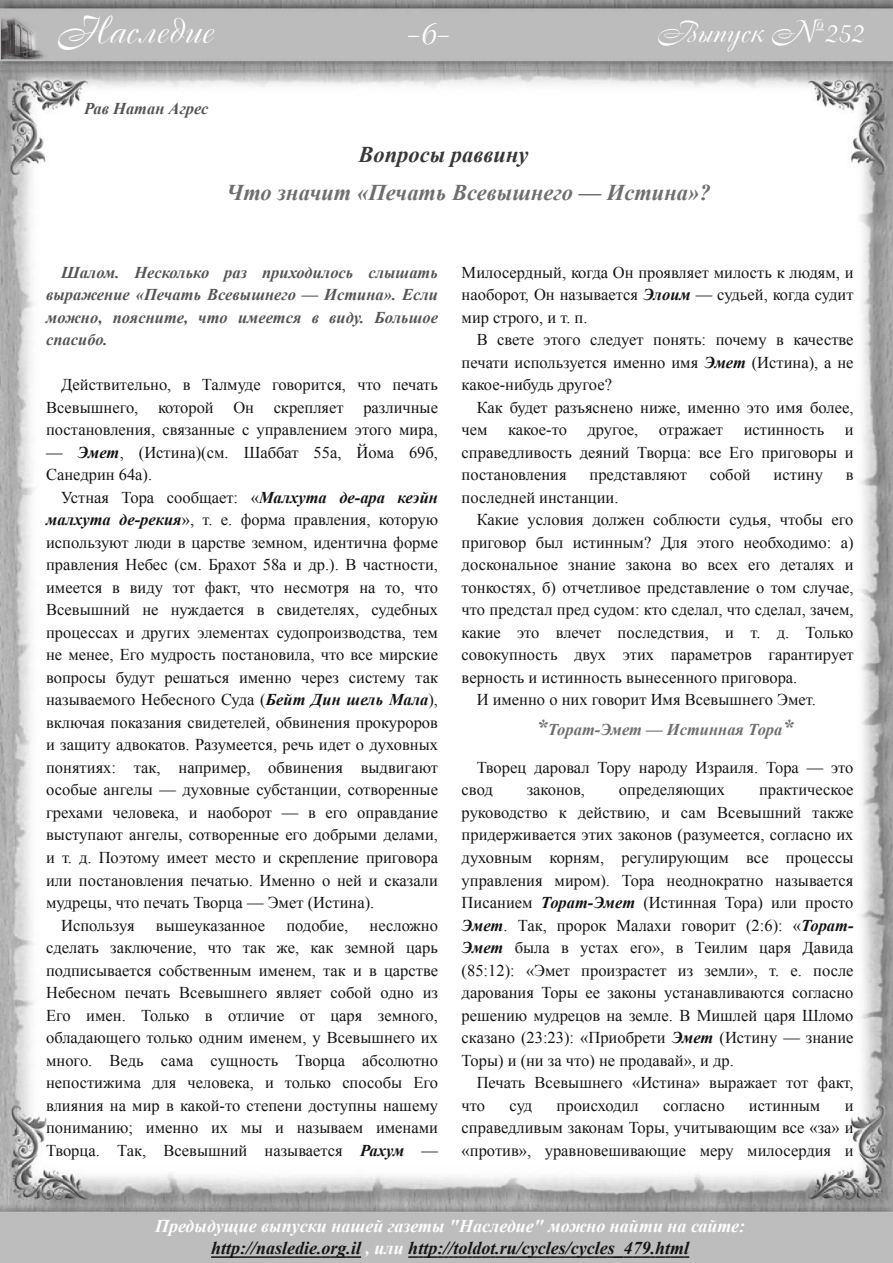
<style>
.page{position:relative;width:893px;height:1263px;background:#fff}
.page>*{position:absolute;margin:0;border:0;box-sizing:border-box;transform-origin:0 0}
.t1{font:37.5px "Cassandra";color:#fff}
.t2{font:30px "Cassandra";color:#fff}
.t3{font:italic 700 22.5px "Times New Roman";color:#6d6e6f}
.t4{font:italic 700 22.5px "Times New Roman";color:#383838}
.t5{font:italic 700 18px/22.5px "Times New Roman";color:#161413;text-align:center}
.t6{font:16.5px/22.5px "Times New Roman";color:#161413;text-align:justify}
.t7{font:italic 700 16.5px/22.5px "Times New Roman";color:#545556;text-align:justify}
.t8{font:italic 700 16.5px "Times New Roman";color:#6d6e6f}
.s1{font-weight:700;font-style:italic}
.s2{font-size:22.5px}
.s3{color:#fff}
</style>
<div class="page">
<img style="left:0;top:0;width:893px;height:1263px">
<img style="left:1px;top:11px;width:55px;height:52px">
<svg style="left:211px;top:1256px;width:150px;height:2px"></svg>
<svg style="left:408px;top:1256px;width:281px;height:2px"></svg>
<h1 class="t1" style="left:57px;top:6px;width:158px">Наследие</h1>
<h1 class="t1" style="left:406px;top:8px;width:44px">-6-</h1>
<h2 class="t2" style="left:657px;top:12px;width:208px">Выпуск №252</h2>
<p class="t7" style="left:84px;top:97px;width:126px">Рав Натан Агрес</p>
<h3 class="t4" style="left:358px;top:142px;width:172px">Вопросы раввину</h3>
<h3 class="t3" style="left:227px;top:180px;width:486px">Что значит «Печать Всевышнего — Истина»?</h3>
<p class="t7" style="left:46px;top:261px;width:393px;text-indent:15px">Шалом. Несколько раз приходилось слышать выражение «Печать Всевышнего — Истина». Если можно, поясните, что имеется в виду. Большое спасибо.</p>
<p class="t6" style="left:46px;top:374px;width:393px;text-indent:15px">Действительно, в Талмуде говорится, что печать Всевышнего, которой Он скрепляет различные постановления, связанные с управлением этого мира,</p>
<p class="t6" style="left:46px;top:441px;width:393px">— <span class="s1">Эмет</span>, (Истина)(см. Шаббат 55а, Йома 69б,<br>Санедрин 64а).</p>
<p class="t6" style="left:61px;top:486px;width:378px">Устная Тора сообщает: «<span class="s1">Малхута де-ара кеэйн</span></p>
<p class="t6" style="left:46px;top:509px;width:393px"><span class="s1">малхута де-рекия</span>», т. е. форма правления, которую</p>
<p class="t6" style="left:46px;top:531px;width:393px">используют люди в царстве земном, идентична форме</p>
<p class="t6" style="left:46px;top:554px;width:393px">правления Небес (см. Брахот 58а и др.). В частности,</p>
<p class="t6" style="left:46px;top:576px;width:393px">имеется в виду тот факт, что несмотря на то, что</p>
<p class="t6" style="left:46px;top:599px;width:393px">Всевышний не нуждается в свидетелях, судебных</p>
<p class="t6" style="left:46px;top:621px;width:393px">процессах и других элементах судопроизводства, тем</p>
<p class="t6" style="left:46px;top:644px;width:393px">не менее, Его мудрость постановила, что все мирские</p>
<p class="t6" style="left:46px;top:666px;width:393px">вопросы будут решаться именно через систему так</p>
<p class="t6" style="left:46px;top:689px;width:393px">называемого Небесного Суда (<span class="s1">Бейт Дин шель Мала</span>),</p>
<p class="t6" style="left:46px;top:711px;width:393px">включая показания свидетелей, обвинения прокуроров</p>
<p class="t6" style="left:46px;top:734px;width:393px">и защиту адвокатов. Разумеется, речь идет о духовных</p>
<p class="t6" style="left:46px;top:756px;width:393px">понятиях: так, например, обвинения выдвигают</p>
<p class="t6" style="left:46px;top:779px;width:393px">особые ангелы — духовные субстанции, сотворенные</p>
<p class="t6" style="left:46px;top:801px;width:393px">грехами человека, и наоборот — в его оправдание</p>
<p class="t6" style="left:46px;top:824px;width:393px">выступают ангелы, сотворенные его добрыми делами,</p>
<p class="t6" style="left:46px;top:846px;width:393px">и т. д. Поэтому имеет место и скрепление приговора</p>
<p class="t6" style="left:46px;top:869px;width:393px">или постановления печатью. Именно о ней и сказали</p>
<p class="t6" style="left:46px;top:891px;width:330px">мудрецы, что печать Творца — Эмет (Истина).</p>
<p class="t6" style="left:61px;top:914px;width:75px">Используя</p>
<p class="t6" style="left:156px;top:914px;width:111px">вышеуказанное</p>
<p class="t6" style="left:286px;top:914px;width:63px">подобие,</p>
<p class="t6" style="left:46px;top:914px;width:393px;text-indent:323px">несложно сделать заключение, что так же, как земной царь подписывается собственным именем, так и в царстве Небесном печать Всевышнего являет собой одно из Его имен. Только в отличие от царя земного, обладающего только одним именем, у Всевышнего их много. Ведь сама сущность Творца абсолютно непостижима для человека, и только способы Его влияния на мир в какой-то степени доступны нашему пониманию; именно их мы и называем именами Творца. Так, Всевышний называется <span class="s1">Рахум</span> —</p>
<p class="t6" style="left:462px;top:261px;width:393px">Милосердный, когда Он проявляет милость к людям, и наоборот, Он называется <span class="s1">Элоим</span> — судьей, когда судит мир строго, и т. п.</p>
<p class="t6" style="left:462px;top:329px;width:393px;text-indent:15px">В свете этого следует понять: почему в качестве печати используется именно имя <span class="s1">Эмет</span> (Истина), а не какое-нибудь другое?</p>
<p class="t6" style="left:462px;top:396px;width:393px;text-indent:15px">Как будет разъяснено ниже, именно это имя более, чем какое-то другое, отражает истинность и справедливость деяний Творца: все Его приговоры и постановления</p>
<p class="t6" style="left:589px;top:464px;width:99px">представляют</p>
<p class="t6" style="left:710px;top:464px;width:43px">собой</p>
<p class="t6" style="left:774px;top:464px;width:51px">истину</p>
<p class="t6" style="left:846px;top:464px;width:9px">в</p>
<p class="t6" style="left:462px;top:486px;width:158px">последней инстанции.</p>
<p class="t6" style="left:477px;top:509px;width:378px">Какие условия должен соблюсти судья, чтобы его</p>
<p class="t6" style="left:462px;top:531px;width:393px">приговор был истинным? Для этого необходимо: а)</p>
<p class="t6" style="left:462px;top:554px;width:393px">доскональное знание закона во всех его деталях и</p>
<p class="t6" style="left:462px;top:576px;width:393px">тонкостях, б) отчетливое представление о том случае,</p>
<p class="t6" style="left:462px;top:599px;width:393px">что предстал пред судом: кто сделал, что сделал, зачем,</p>
<p class="t6" style="left:462px;top:621px;width:393px">какие это влечет последствия, и т. д. Только</p>
<p class="t6" style="left:462px;top:644px;width:393px">совокупность двух этих параметров гарантирует</p>
<p class="t6" style="left:462px;top:666px;width:337px">верность и истинность вынесенного приговора.</p>
<p class="t6" style="left:477px;top:689px;width:341px">И именно о них говорит Имя Всевышнего Эмет.</p>
<p class="t8" style="left:536px;top:721px;width:259px"><span class="s2">*</span>Торат-Эмет — Истинная Тора<span class="s2">*</span></p>
<p class="t6" style="left:462px;top:756px;width:393px;text-indent:15px">Творец даровал Тору народу Израиля. Тора — это свод</p>
<p class="t6" style="left:462px;top:779px;width:393px;text-indent:297px">практическое руководство к действию, и сам Всевышний также придерживается этих законов (разумеется, согласно их духовным корням, регулирующим все процессы управления миром). Тора неоднократно называется Писанием <span class="s1">Торат-Эмет</span> (Истинная Тора) или просто <span class="s1">Эмет</span>. Так, пророк Малахи говорит (2:6): «<span class="s1">Торат-Эмет</span> была в устах его», в Теилим царя Давида (85:12): «Эмет произрастет из земли», т. е. после дарования Торы ее законы устанавливаются согласно решению мудрецов на земле. В Мишлей царя Шломо сказано (23:23): «Приобрети <span class="s1">Эмет</span> (Истину — знание Торы) и (ни за что) не продавай», и др.</p>
<p class="t6" style="left:462px;top:1071px;width:393px;text-indent:15px">Печать Всевышнего «Истина» выражает тот факт, что</p>
<p class="t6" style="left:527px;top:779px;width:60px">законов,</p>
<p class="t6" style="left:619px;top:779px;width:108px">определяющих</p>
<p class="t6" style="left:510px;top:1094px;width:24px">суд</p>
<p class="t6" style="left:557px;top:1094px;width:84px">происходил</p>
<p class="t6" style="left:663px;top:1094px;width:63px">согласно</p>
<p class="t6" style="left:749px;top:1094px;width:73px">истинным</p>
<p class="t6" style="left:462px;top:1094px;width:393px;text-indent:383px">и справедливым законам Торы, учитывающим все «за» и «против», уравновешивающие меру милосердия и</p>
<p class="t5" style="left:155px;top:1214px;width:592px"><span class="s3">Предыдущие выпуски нашей газеты "Наследие" можно найти на сайте: </span>http://nasledie.org.il <span class="s3">, или</span> http://toldot.ru/cycles/cycles_479.html</p>
</div>
